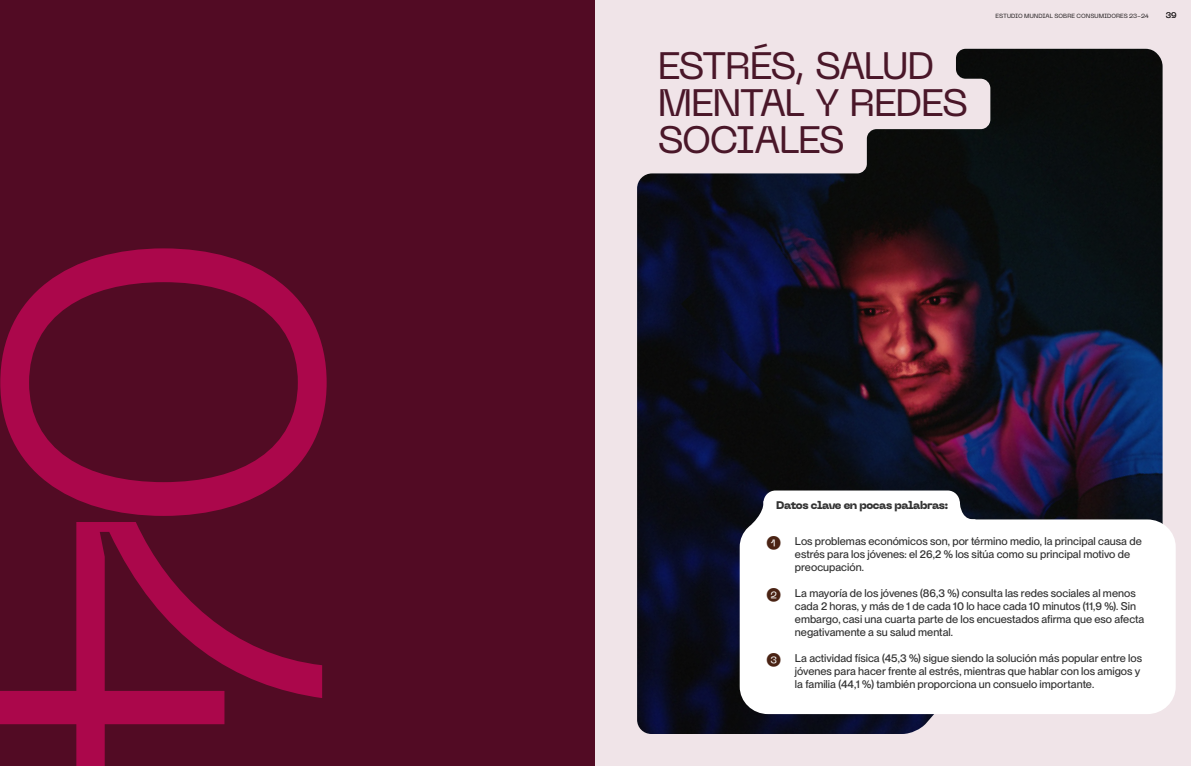
<style>
.page{position:relative;width:1191px;height:766px;background:#fff}
.page>*{position:absolute;margin:0;border:0;box-sizing:border-box;transform-origin:0 0}
.Medium_Header{font:38px/37px "PP Neue Machina Inktrap";letter-spacing:-.05em;color:#4a1729}
.Medium_Header-2{font:14px "PP Neue Machina Inktrap";color:#4a2314}
.Medium_Header-3{font:500 11px/13px "PP Neue Montreal";color:#333}
.Medium_Header-4{font:800 11px "PP Neue Machina Inktrap";letter-spacing:-.035em;color:#333}
.t1{font:8px "PP Neue Machina Inktrap";color:#231f20}
.t2{font:6px "PP Neue Machina Inktrap";color:#231f20}
</style>
<div class="page">
<div style="left:0;top:0;width:595px;height:765px;background:#520b24"></div>
<svg style="left:0;top:248px;width:327px;height:517px"></svg>
<div style="left:595px;top:0;width:596px;height:765px;background:#f0e4e8"></div>
<img style="left:637px;top:49px;width:525px;height:684px">
<div style="left:739px;top:519px;width:436px;height:194px;background:#fff;border-radius:28px"></div>
<svg style="left:751px;top:497px;width:235px;height:28px"></svg>
<div style="left:763px;top:490px;width:196px;height:24px;background:#fff;border-radius:12px"></div>
<p class="Medium_Header" style="left:657px;top:46px;width:312px">ESTRÉS, SALUD<br>MENTAL Y REDES<br>SOCIALES</p>
<p class="t2" style="left:995px;top:12px;width:155px">ESTUDIO MUNDIAL SOBRE CONSUMIDORES 23-24</p>
<p class="t1" style="left:1165px;top:10px;width:13px">39</p>
<p class="Medium_Header-4" style="left:776px;top:497px;width:174px">Datos clave en pocas palabras:</p>
<p class="Medium_Header-2" style="left:766px;top:533px;width:17px">❶</p>
<p class="Medium_Header-2" style="left:766px;top:585px;width:17px">❷</p>
<p class="Medium_Header-2" style="left:766px;top:650px;width:17px">❸</p>
<p class="Medium_Header-3" style="left:795px;top:534px;width:348px">Los problemas económicos son, por término medio, la principal causa de estrés para los jóvenes: el 26,2 % los sitúa como su principal motivo de preocupación.</p>
<p class="Medium_Header-3" style="left:795px;top:586px;width:351px">La mayoría de los jóvenes (86,3 %) consulta las redes sociales al menos cada 2 horas, y más de 1 de cada 10 lo hace cada 10 minutos (11,9 %). Sin embargo, casi una cuarta parte de los encuestados afirma que eso afecta negativamente a su salud mental.</p>
<p class="Medium_Header-3" style="left:795px;top:651px;width:349px">La actividad física (45,3 %) sigue siendo la solución más popular entre los jóvenes para hacer frente al estrés, mientras que hablar con los amigos y la familia (44,1 %) también proporciona un consuelo importante.</p>
</div>
